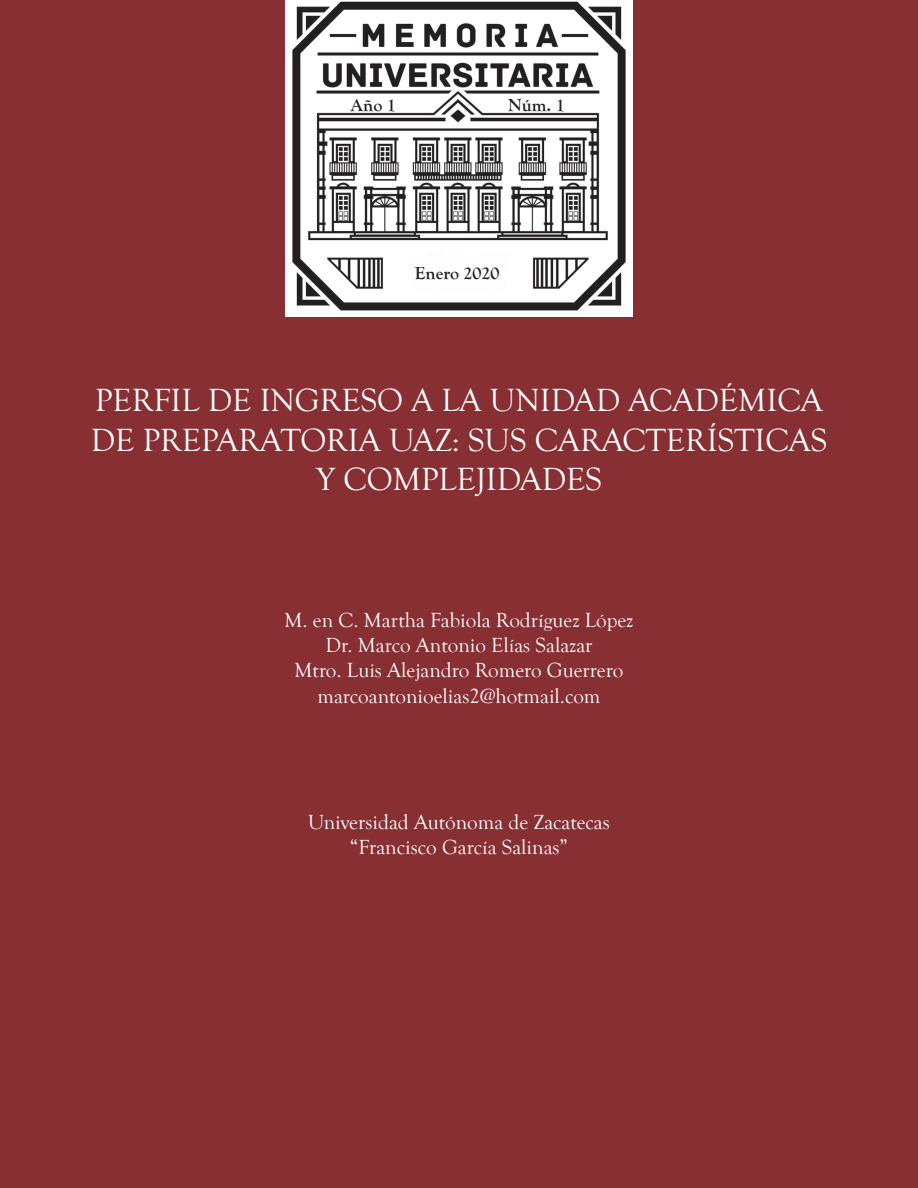
<style>
.page{position:relative;width:918px;height:1188px;background:#882f34}
.page>*{position:absolute;margin:0;border:0;box-sizing:border-box;transform-origin:0 0}
.t1{font:33px/39.6px "Goudy Old Style T";color:#fff;text-align:center}
.t2{font:21px/25.2px "Goudy Old Style T";color:#fff;text-align:center}
.t3{font:700 18px "Goudy Old Style T";color:#231f20}
</style>
<div class="page">
<img style="left:285px;top:0;width:348px;height:316px">
<p class="t3" style="left:351px;top:95px;width:47px">Año 1</p>
<p class="t3" style="left:508px;top:95px;width:58px">Núm. 1</p>
<p class="t3" style="left:415px;top:263px;width:86px">Enero 2020</p>
<h1 class="t1" style="left:91px;top:381px;width:738px">PERFIL DE INGRESO A LA UNIDAD ACADÉMICA<br>DE PREPARATORIA UAZ: SUS CARACTERÍSTICAS<br>Y COMPLEJIDADES</h1>
<p class="t2" style="left:285px;top:608px;width:350px">M. en C. Martha Fabiola Rodríguez López Dr. Marco Antonio Elías Salazar<br>Mtro. Luis Alejandro Romero Guerrero marcoantonioelias2@hotmail.com</p>
<p class="t2" style="left:308px;top:810px;width:303px">Universidad Autónoma de Zacatecas “Francisco García Salinas”</p>
</div>
